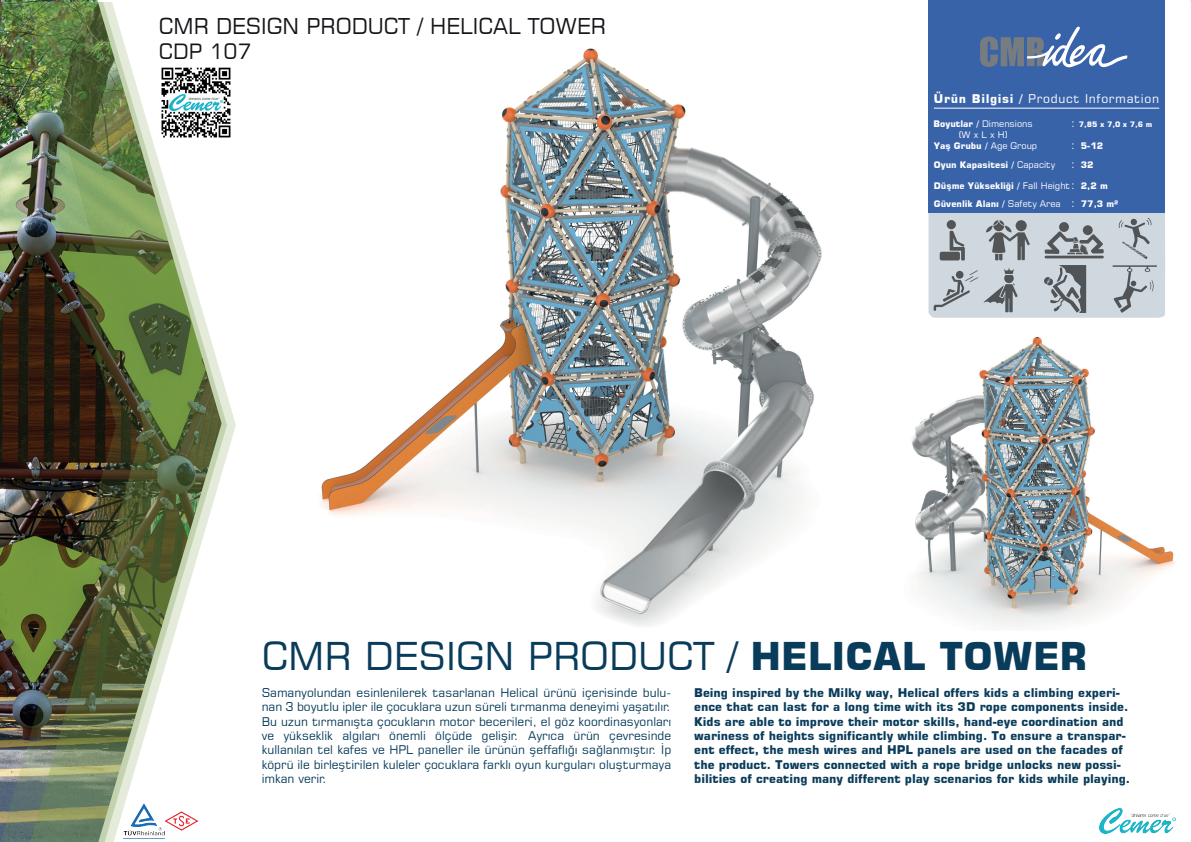
<style>
.page{position:relative;width:1191px;height:842px;background:#fff}
.page>*{position:absolute;margin:0;border:0;box-sizing:border-box;transform-origin:0 0}
.t1{font:38.2px "Square 721 BT";color:#093c5a}
.t2{font:21.7px "Square 721 BT";color:#171419}
.t3{font:21px "Square 721 BT";color:#171419}
.t4{font:700 12px/14.4px "Square 721 BT";color:#093c5a}
.t5{font:12px/14.4px "Square 721 BT";color:#093c5a;text-align:justify}
.t6{font:12px "Square 721 BT";letter-spacing:.055em;color:#fff}
.t7{font:11px/21.3px "Square 721 BT";color:#fff}
.t8{font:700 9px/19.7px "Square 721 BT";color:#fff}
.t9{font:9px/10.8px "Square 721 BT";color:#fff;text-align:center}
.t10{font:700 7.5px "Square 721 BT";color:#fff}
.s1{font-weight:700}
.s2{font-weight:400}
</style>
<div class="page">
<img style="left:320px;top:48px;width:502px;height:578px">
<img style="left:0;top:2px;width:236px;height:840px">
<img style="left:28px;top:2px;width:199px;height:840px">
<img style="left:123px;top:803px;width:39px;height:36px">
<img style="left:162px;top:801px;width:40px;height:40px">
<img style="left:1099px;top:808px;width:76px;height:25px">
<svg style="left:928px;top:213px;width:237px;height:105px;background:#b7c0c5"></svg>
<div style="left:928px;top:0;width:236px;height:213px;background:#3963a9"></div>
<hr style="left:934px;top:108px;width:225px;height:1px;background:#fff">
<img style="left:156px;top:63px;width:80px;height:79px">
<img style="left:911px;top:336px;width:265px;height:291px">
<svg style="left:980px;top:27px;width:147px;height:41px"></svg>
<h2 class="t2" style="left:159px;top:12px;width:448px">CMR DESIGN PRODUCT / HELICAL TOWER</h2>
<h3 class="t3" style="left:159px;top:38px;width:94px">CDP 107</h3>
<p class="t6" style="left:934px;top:91px;width:227px"><span class="s1">Ürün Bilgisi /</span> Product Information</p>
<p class="t9" style="left:933px;top:119px;width:101px"><span class="s1">Boyutlar /</span> Dimensions (W x L x H)</p>
<p class="t7" style="left:1071px;top:113px;width:5px">: :</p>
<p class="t7" style="left:1071px;top:154px;width:5px;line-height:20.6px">: :</p>
<p class="t7" style="left:1071px;top:193px;width:5px">:</p>
<p class="t10" style="left:1078px;top:120px;width:75px">7,85 x 7,0 x 7,6 m</p>
<p class="t8" style="left:1081px;top:136px;width:24px">5-12<br>32</p>
<p class="t8" style="left:1081px;top:177px;width:39px;line-height:18.4px">2,2 m<br>77,3 m²</p>
<p class="t8" style="left:934px;top:136px;width:123px">Yaş Grubu / <span class="s2">Age Group<br></span>Oyun Kapasitesi / <span class="s2">Capacity</span></p>
<p class="t8" style="left:934px;top:177px;width:138px;line-height:18.4px">Düşme Yüksekliği / <span class="s2">Fall Height<br></span>Güvenlik Alanı / <span class="s2">Safety Area</span></p>
<h1 class="t1" style="left:262px;top:632px;width:827px">CMR DESIGN PRODUCT / <span class="s1">HELICAL TOWER</span></h1>
<p class="t5" style="left:262px;top:685px;width:411px">Samanyolundan esinlenilerek tasarlanan Helical ürünü içerisinde bulu&shy;nan 3 boyutlu ipler ile çocuklara uzun süreli tırmanma deneyimi yaşatılır.<br>Bu uzun tırmanışta çocukların motor becerileri, el göz koordinasyonları ve yükseklik algıları önemli ölçüde gelişir. Ayrıca ürün çevresinde kullanılan tel kafes ve HPL paneller ile ürünün şeffaflığı sağlanmıştır. İp köprü ile birleştirilen kuleler çocuklara farklı oyun kurguları oluşturmaya imkan verir.</p>
<p class="t4" style="left:694px;top:685px;width:437px">Being inspired by the Milky way, Helical offers kids a climbing experi&shy;ence that can last for a long time with its 3D rope components inside.<br>Kids are able to improve their motor skills, hand-eye coordination and wariness of heights significantly while climbing. To ensure a transpar&shy;ent effect, the mesh wires and HPL panels are used on the facades of the product. Towers connected with a rope bridge unlocks new possi&shy;bilities of creating many different play scenarios for kids while playing.</p>
</div>
